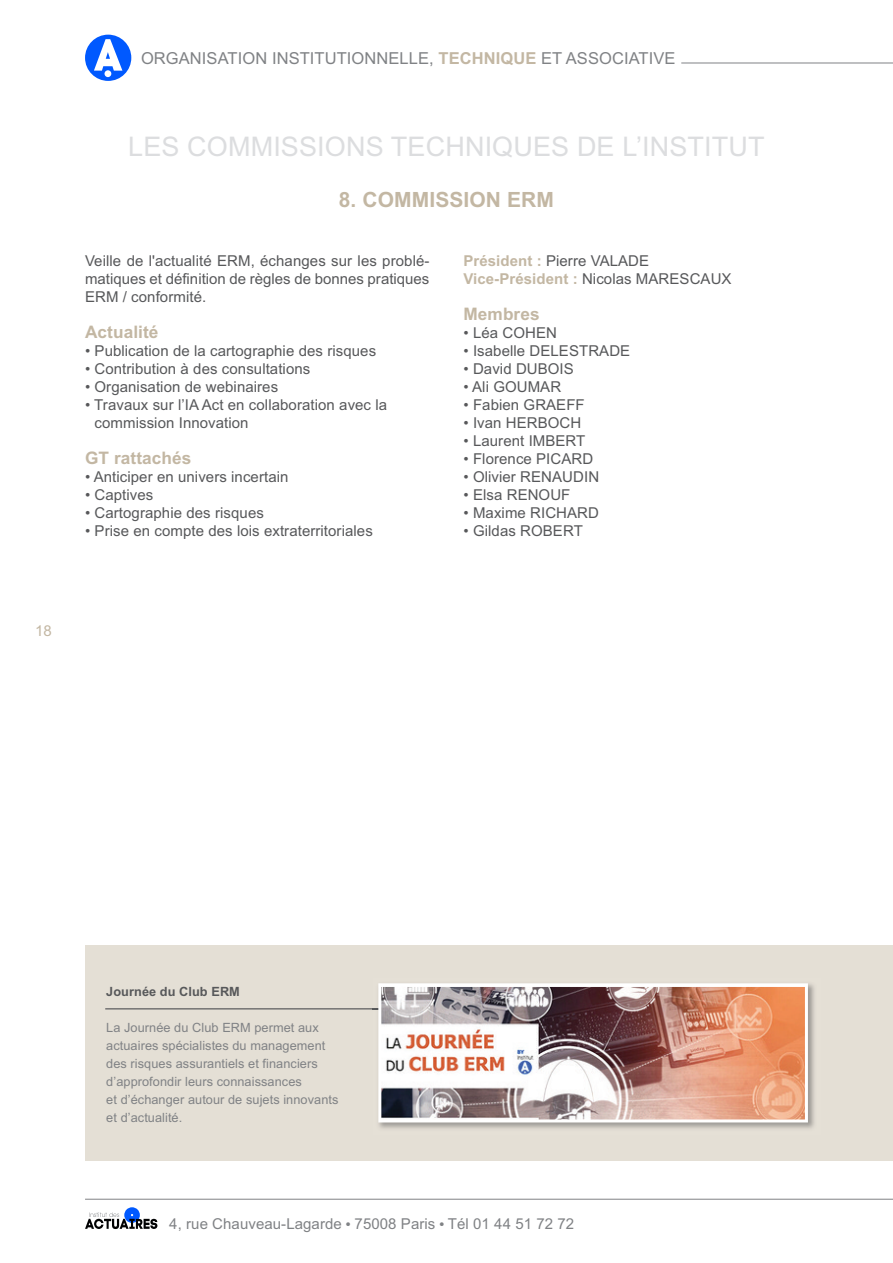
<style>
.page{position:relative;width:893px;height:1263px;background:#fff}
.page>*{position:absolute;margin:0;border:0;box-sizing:border-box;transform-origin:0 0}
.t1{font:27px "Arial";letter-spacing:.005em;color:#dcdddf}
.t2{font:700 21px "Arial";letter-spacing:.005em;color:#c3b7a3}
.t3{font:700 17.25px "Arial";letter-spacing:.005em;color:#c3b7a3}
.t4{font:16.5px "Arial";letter-spacing:.005em;color:#808285}
.t5{font:15px/18px "Arial";letter-spacing:.005em;color:#57585a}
.t6{font:15px "Arial";letter-spacing:.005em;color:#808285}
.t7{font:15px "Arial";color:#c3b7a3}
.t8{font:12.75px/18px "Arial";letter-spacing:.005em;color:#808285}
.t9{font:700 12.75px "Arial";letter-spacing:.005em;color:#57585a}
.s1{font-weight:700;color:#c3b7a3}
</style>
<div class="page">
<div style="left:85px;top:946px;width:808px;height:215px;background:#e4dfd5"></div>
<div style="left:85px;top:35px;width:46px;height:46px;background:#0059ff;border-radius:50%"></div>
<div style="left:105px;top:70px;width:6px;height:7px;background:#fff;border-radius:50%"></div>
<svg style="left:94px;top:39px;width:28px;height:32px"></svg>
<hr style="left:681px;top:63px;width:212px;height:1px;background:#808285">
<hr style="left:85px;top:1199px;width:808px;height:1px;background:#808285">
<svg style="left:85px;top:1207px;width:72px;height:22px"></svg>
<hr style="left:105px;top:1008px;width:303px;height:1px;background:#57585a">
<img style="left:372px;top:984px;width:442px;height:145px">
<img style="left:382px;top:987px;width:422px;height:131px">
<div style="left:378px;top:983px;width:430px;height:139px;border:3px solid #fff"></div>
<p class="t4" style="left:141px;top:48px;width:536px">ORGANISATION INSTITUTIONNELLE, <span class="s1">TECHNIQUE</span> ET ASSOCIATIVE</p>
<h1 class="t1" style="left:128px;top:131px;width:638px">LES COMMISSIONS TECHNIQUES DE L’INSTITUT</h1>
<h2 class="t2" style="left:339px;top:187px;width:217px">8. COMMISSION ERM</h2>
<p class="t5" style="left:85px;top:252px;width:346px;text-align:justify">Veille de l'actualité ERM, échanges sur les problé&shy;matiques et définition de règles de bonnes pratiques ERM / conformité.</p>
<p class="t3" style="left:85px;top:322px;width:75px">Actualité</p>
<p class="t5" style="left:85px;top:342px;width:293px">• Publication de la cartographie des risques</p>
<p class="t5" style="left:85px;top:360px;width:227px">• Contribution à des consultations</p>
<p class="t5" style="left:85px;top:378px;width:195px">• Organisation de webinaires</p>
<p class="t5" style="left:95px;top:396px;width:294px;text-indent:-10px">• Travaux sur l’IA Act en collaboration avec la commission Innovation</p>
<p class="t3" style="left:85px;top:448px;width:108px">GT rattachés</p>
<p class="t5" style="left:85px;top:468px;width:205px">• Anticiper en univers incertain</p>
<p class="t5" style="left:85px;top:486px;width:70px">• Captives</p>
<p class="t5" style="left:85px;top:504px;width:180px">• Cartographie des risques</p>
<p class="t5" style="left:85px;top:522px;width:289px">• Prise en compte des lois extraterritoriales</p>
<p class="t5" style="left:463px;top:252px;width:270px"><span class="s1">Président :</span> Pierre VALADE<br><span class="s1">Vice-Président :</span> Nicolas MARESCAUX</p>
<p class="t3" style="left:463px;top:304px;width:78px">Membres</p>
<p class="t5" style="left:463px;top:324px;width:95px">• Léa COHEN</p>
<p class="t5" style="left:463px;top:342px;width:168px">• Isabelle DELESTRADE</p>
<p class="t5" style="left:463px;top:360px;width:112px">• David DUBOIS</p>
<p class="t5" style="left:463px;top:378px;width:99px">• Ali GOUMAR</p>
<p class="t5" style="left:463px;top:396px;width:123px">• Fabien GRAEFF</p>
<p class="t5" style="left:463px;top:414px;width:119px">• Ivan HERBOCH</p>
<p class="t5" style="left:463px;top:432px;width:123px">• Laurent IMBERT</p>
<p class="t5" style="left:463px;top:450px;width:131px">• Florence PICARD</p>
<p class="t5" style="left:463px;top:468px;width:137px">• Olivier RENAUDIN</p>
<p class="t5" style="left:463px;top:486px;width:109px">• Elsa RENOUF</p>
<p class="t5" style="left:463px;top:504px;width:137px">• Maxime RICHARD</p>
<p class="t5" style="left:463px;top:522px;width:121px">• Gildas ROBERT</p>
<p class="t7" style="left:35px;top:622px;width:18px">18</p>
<p class="t9" style="left:106px;top:984px;width:135px">Journée du Club ERM</p>
<p class="t8" style="left:106px;top:1018px;width:234px">La Journée du Club ERM permet aux actuaires spécialistes du management des risques assurantiels et financiers d’approfondir leurs connaissances<br>et d’échanger autour de sujets innovants et d’actualité.</p>
<p class="t6" style="left:169px;top:1215px;width:406px">4, rue Chauveau-Lagarde ● 75008 Paris ● Tél 01 44 51 72 72</p>
</div>
